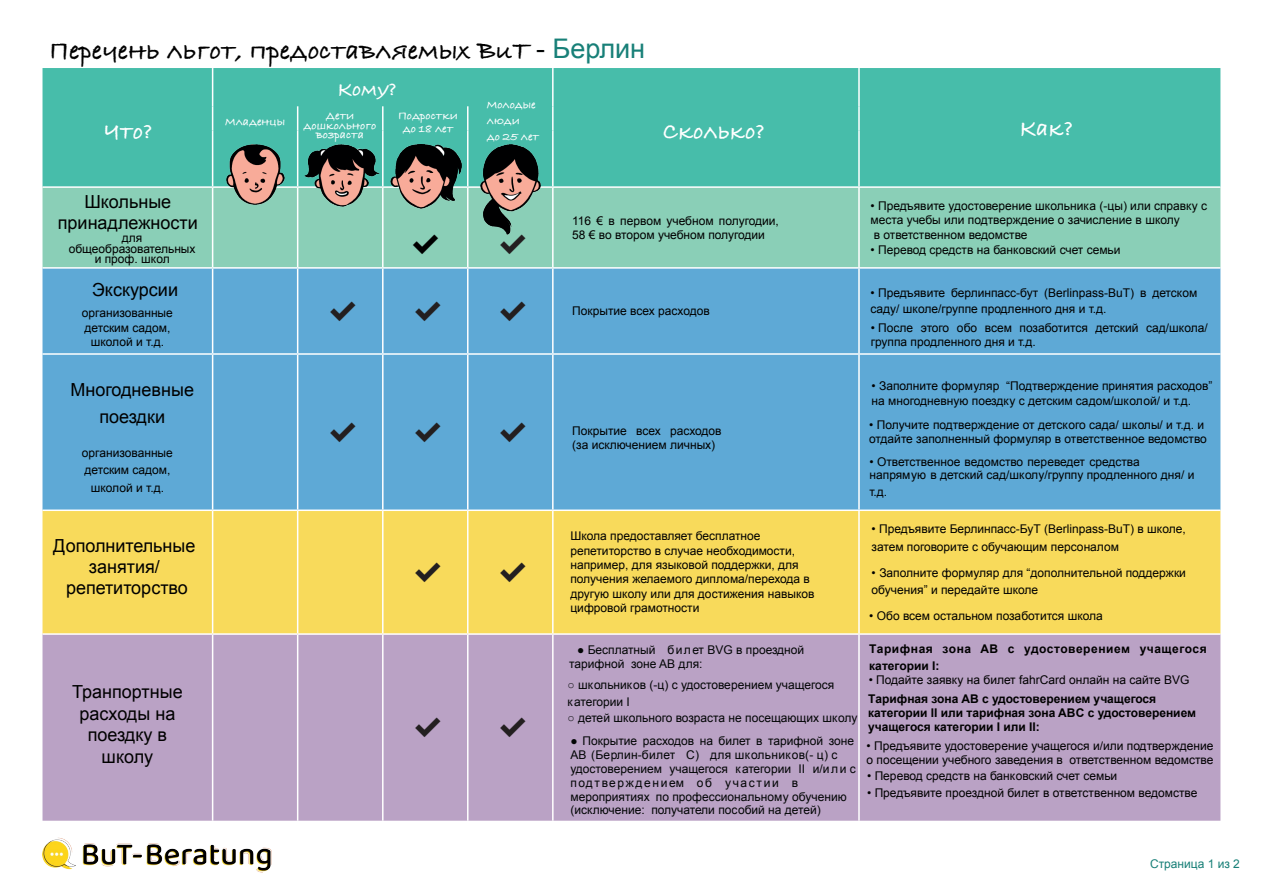
<style>
.page{position:relative;width:1263px;height:893px;background:#fff}
.page>*{position:absolute;margin:0;border:0;box-sizing:border-box;transform-origin:0 0}
.t1{font:700 27px "Bradley Hand ITCTT";color:#000}
.t2{font:700 24px "Bradley Hand ITCTT";color:#fff}
.t3{font:700 21px "Bradley Hand ITCTT";color:#fff}
.t4{font:18px/21px "Arial";color:#000;text-align:center}
.t5{font:12px/14.4px "Arial";color:#000}
.t6{font:12px/13.8px "Arial";color:#020505}
.t7{font:700 12px/14.4px "Arial";color:#000}
.t8{font:700 12px/16.4px "Bradley Hand ITCTT";color:#fff;text-align:center}
.t9{font:700 12px/17.2px "Arial";letter-spacing:.045em;color:#000}
.t10{font:12px "Arial";color:#188078}
.s1{font-family:"Arial";font-weight:400;color:#020505}
.s2{font-family:"Arial";font-weight:400;color:#188078}
</style>
<div class="page">
<div style="left:43px;top:68px;width:1177px;height:118px;background:#47bdaa"></div>
<div style="left:43px;top:188px;width:1177px;height:79px;background:#8acfb7"></div>
<div style="left:43px;top:269px;width:1177px;height:240px;background:#5ea9d6"></div>
<div style="left:43px;top:511px;width:1177px;height:122px;background:#f8da5b"></div>
<div style="left:43px;top:635px;width:1177px;height:186px;background:#baa2c5"></div>
<hr style="left:212px;top:68px;width:1px;height:38px;background:#fff">
<hr style="left:552px;top:68px;width:2px;height:38px;background:#fff">
<hr style="left:858px;top:68px;width:2px;height:38px;background:#fff">
<hr style="left:858px;top:106px;width:2px;height:25px;background:#fff">
<hr style="left:858px;top:131px;width:2px;height:55px;background:#fff">
<svg style="left:212px;top:106px;width:1px;height:25px"></svg>
<svg style="left:297px;top:106px;width:1px;height:25px"></svg>
<svg style="left:382px;top:106px;width:1px;height:25px"></svg>
<svg style="left:467px;top:106px;width:1px;height:25px"></svg>
<hr style="left:552px;top:106px;width:2px;height:25px;background:#fff">
<hr style="left:212px;top:131px;width:1px;height:55px;background:#fff">
<hr style="left:297px;top:131px;width:1px;height:55px;background:#fff">
<hr style="left:382px;top:131px;width:1px;height:55px;background:#fff">
<hr style="left:467px;top:131px;width:1px;height:55px;background:#fff">
<hr style="left:552px;top:131px;width:2px;height:55px;background:#fff">
<hr style="left:212px;top:188px;width:1px;height:79px;background:#fff">
<hr style="left:297px;top:188px;width:1px;height:79px;background:#fff">
<hr style="left:382px;top:188px;width:1px;height:79px;background:#fff">
<hr style="left:467px;top:188px;width:1px;height:79px;background:#fff">
<hr style="left:552px;top:188px;width:2px;height:79px;background:#fff">
<hr style="left:858px;top:188px;width:2px;height:79px;background:#fff">
<hr style="left:212px;top:269px;width:1px;height:84px;background:#fff">
<hr style="left:297px;top:269px;width:1px;height:84px;background:#fff">
<hr style="left:382px;top:269px;width:1px;height:84px;background:#fff">
<hr style="left:467px;top:269px;width:1px;height:84px;background:#fff">
<hr style="left:552px;top:269px;width:2px;height:84px;background:#fff">
<hr style="left:858px;top:269px;width:2px;height:84px;background:#fff">
<hr style="left:43px;top:353px;width:170px;height:2px;background:#fff">
<hr style="left:213px;top:353px;width:85px;height:2px;background:#fff">
<hr style="left:212px;top:355px;width:1px;height:154px;background:#fff">
<hr style="left:298px;top:353px;width:85px;height:2px;background:#fff">
<hr style="left:297px;top:355px;width:1px;height:154px;background:#fff">
<hr style="left:383px;top:353px;width:85px;height:2px;background:#fff">
<hr style="left:382px;top:355px;width:1px;height:154px;background:#fff">
<hr style="left:468px;top:353px;width:85px;height:2px;background:#fff">
<hr style="left:467px;top:355px;width:1px;height:154px;background:#fff">
<hr style="left:553px;top:353px;width:306px;height:2px;background:#fff">
<hr style="left:552px;top:355px;width:2px;height:154px;background:#fff">
<hr style="left:859px;top:353px;width:361px;height:2px;background:#fff">
<hr style="left:858px;top:355px;width:2px;height:154px;background:#fff">
<hr style="left:212px;top:511px;width:1px;height:122px;background:#fff">
<hr style="left:297px;top:511px;width:1px;height:122px;background:#fff">
<hr style="left:382px;top:511px;width:1px;height:122px;background:#fff">
<hr style="left:467px;top:511px;width:1px;height:122px;background:#fff">
<hr style="left:552px;top:511px;width:2px;height:122px;background:#fff">
<hr style="left:858px;top:511px;width:2px;height:122px;background:#fff">
<hr style="left:212px;top:635px;width:1px;height:186px;background:#fff">
<hr style="left:297px;top:635px;width:1px;height:186px;background:#fff">
<hr style="left:382px;top:635px;width:1px;height:186px;background:#fff">
<hr style="left:467px;top:635px;width:1px;height:186px;background:#fff">
<hr style="left:552px;top:635px;width:2px;height:186px;background:#fff">
<hr style="left:858px;top:635px;width:2px;height:186px;background:#fff">
<img style="left:226px;top:145px;width:58px;height:59px">
<img style="left:304px;top:145px;width:75px;height:61px">
<img style="left:390px;top:145px;width:71px;height:63px">
<img style="left:480px;top:145px;width:60px;height:89px">
<img style="left:42px;top:837px;width:230px;height:36px">
<svg style="left:500px;top:234px;width:26px;height:20px"></svg>
<div style="left:330px;top:301px;width:111px;height:20px;background:#5ea9d6"></div>
<svg style="left:500px;top:301px;width:26px;height:20px"></svg>
<div style="left:330px;top:422px;width:111px;height:20px;background:#5ea9d6"></div>
<svg style="left:500px;top:422px;width:26px;height:20px"></svg>
<div style="left:415px;top:562px;width:111px;height:20px;background:#f8da5b"></div>
<div style="left:415px;top:717px;width:111px;height:20px;background:#baa2c5"></div>
<svg style="left:413px;top:235px;width:25px;height:20px"></svg>
<h1 class="t1" style="left:49px;top:35px;width:597px">Перечень льгот, предоставляемых BuT <span class="s1">-</span> <span class="s2">Берлин</span></h1>
<h3 class="t3" style="left:338px;top:77px;width:61px">Кому?</h3>
<p class="t8" style="left:487px;top:97px;width:54px;text-align:left">Молодые люди<br>до 25 лет</p>
<p class="t8" style="left:303px;top:112px;width:74px;line-height:9.6px">Дети дошкольного возраста</p>
<p class="t8" style="left:398px;top:110px;width:61px;line-height:12.5px">Подростки до 18 лет</p>
<p class="t8" style="left:225px;top:114px;width:61px">Младенцы</p>
<h2 class="t2" style="left:103px;top:118px;width:51px">Что?</h2>
<h2 class="t2" style="left:663px;top:118px;width:103px">Сколько?</h2>
<h2 class="t2" style="left:1020px;top:114px;width:55px">Как?</h2>
<h3 class="t4" style="left:58px;top:192px;width:141px">Школьные принадлежности</h3>
<p class="t5" style="left:69px;top:233px;width:128px;line-height:10.1px;text-align:center">для общеобразовательных и проф. школ</p>
<h3 class="t4" style="left:92px;top:279px;width:88px">Экскурсии</h3>
<p class="t5" style="left:82px;top:306px;width:92px;text-align:center">организованные детским садом, школой и т.д.</p>
<h3 class="t4" style="left:70px;top:376px;width:125px;line-height:27px">Многодневные поездки</h3>
<p class="t5" style="left:82px;top:444px;width:92px;line-height:17.5px;text-align:center">организованные детским садом, школой и т.д.</p>
<h3 class="t4" style="left:53px;top:536px;width:144px">Дополнительные занятия/ репетиторство</h3>
<h3 class="t4" style="left:72px;top:681px;width:112px;line-height:21.6px">Транпортные расходы на поездку в школу</h3>
<p class="t5" style="left:572px;top:213px;width:208px">116 € в первом учебном полугодии,<br>58 € во втором учебном полугодии</p>
<p class="t5" style="left:572px;top:304px;width:139px">Покрытие всех расходов</p>
<p class="t5" style="left:870px;top:198px;width:338px">• Предъявите удостоверение школьника (-цы) или справку с места учебы или подтверждение о зачисление в школу<br>в ответственном ведомстве</p>
<p class="t5" style="left:870px;top:243px;width:252px">• Перевод средств на банковский счет семьи</p>
<p class="t5" style="left:870px;top:285px;width:328px;line-height:16.5px">• Предъявите берлинпасс-бут (Berlinpass-BuT) в детском саду/ школе/группе продленного дня и т.д.</p>
<p class="t5" style="left:871px;top:321px;width:339px;line-height:13.5px">• После этого обо всем позаботится детский сад/школа/ группа продленного дня и т.д.</p>
<p class="t5" style="left:572px;top:423px;width:151px">Покрытие всех расходов (за исключением личных)</p>
<p class="t5" style="left:872px;top:379px;width:342px">• Заполните формуляр “Подтверждение принятия расходов” на многодневную поездку с детским садом/школой/ и т.д.</p>
<p class="t5" style="left:869px;top:417px;width:339px">• Получите подтверждение от детского сада/ школы/ и т.д. и отдайте заполненный формуляр в ответственное ведомство</p>
<p class="t5" style="left:869px;top:455px;width:326px;line-height:13.4px">• Ответственное ведомство переведет средства напрямую в детский сад/школу/группу продленного дня/ и</p>
<p class="t5" style="left:869px;top:485px;width:19px">т.д.</p>
<p class="t5" style="left:570px;top:529px;width:246px">Школа предоставляет бесплатное репетиторство в случае необходимости, например, для языковой поддержки, для получения желаемого диплома/перехода в другую школу или для достижения навыков цифровой грамотности</p>
<p class="t6" style="left:569px;top:643px;width:236px;line-height:13.4px;text-indent:8px">● Бесплатный билет BVG в проездной тарифной зоне AB для:</p>
<p class="t6" style="left:568px;top:676px;width:268px;line-height:16.8px">○ школьников (-ц) с удостоверением учащегося категории I</p>
<p class="t6" style="left:568px;top:711px;width:291px">○ детей школьного возраста не посещающих школу</p>
<p class="t6" style="left:570px;top:734px;width:287px">● Покрытие расходов на билет в тарифной зоне AB (Берлин-билет С) для школьников(- ц) с удостоверением учащегося категории II и/или с подтверждением об участии в мероприятиях по профессиональному обучению (исключение: получатели пособий на детей)</p>
<p class="t5" style="left:872px;top:520px;width:316px;line-height:17.4px">• Предъявите Берлинпасс-БуТ (Berlinpass-BuT) в школе, затем поговорите с обучающим персоналом</p>
<p class="t5" style="left:872px;top:564px;width:316px;line-height:17.4px">• Заполните формуляр для “дополнительной поддержки обучения” и передайте школе</p>
<p class="t5" style="left:869px;top:608px;width:235px">• Обо всем остальном позаботится школа</p>
<p class="t9" style="left:869px;top:640px;width:339px">Тарифная зона AB с удостоверением учащегося категории I:</p>
<p class="t7" style="left:868px;top:691px;width:329px">Tарифная зона AB с удостоверением учащегося категории II или тарифная зона ABC с удостоверением учащегося категории I или II:</p>
<p class="t5" style="left:866px;top:739px;width:348px;line-height:13.4px">• Предъявите удостоверение учащегося и/или подтверждение о посещении учебного заведения в ответственном ведомстве</p>
<p class="t5" style="left:869px;top:673px;width:322px">• Подайте заявку на билет fahrCard онлайн на сайте BVG</p>
<p class="t5" style="left:867px;top:769px;width:252px">• Перевод средств на банковский счет семьи</p>
<p class="t5" style="left:867px;top:785px;width:332px">• Предъявите проездной билет в ответственном ведомстве</p>
<p class="t10" style="left:1150px;top:857px;width:91px">Страница 1 из 2</p>
</div>
